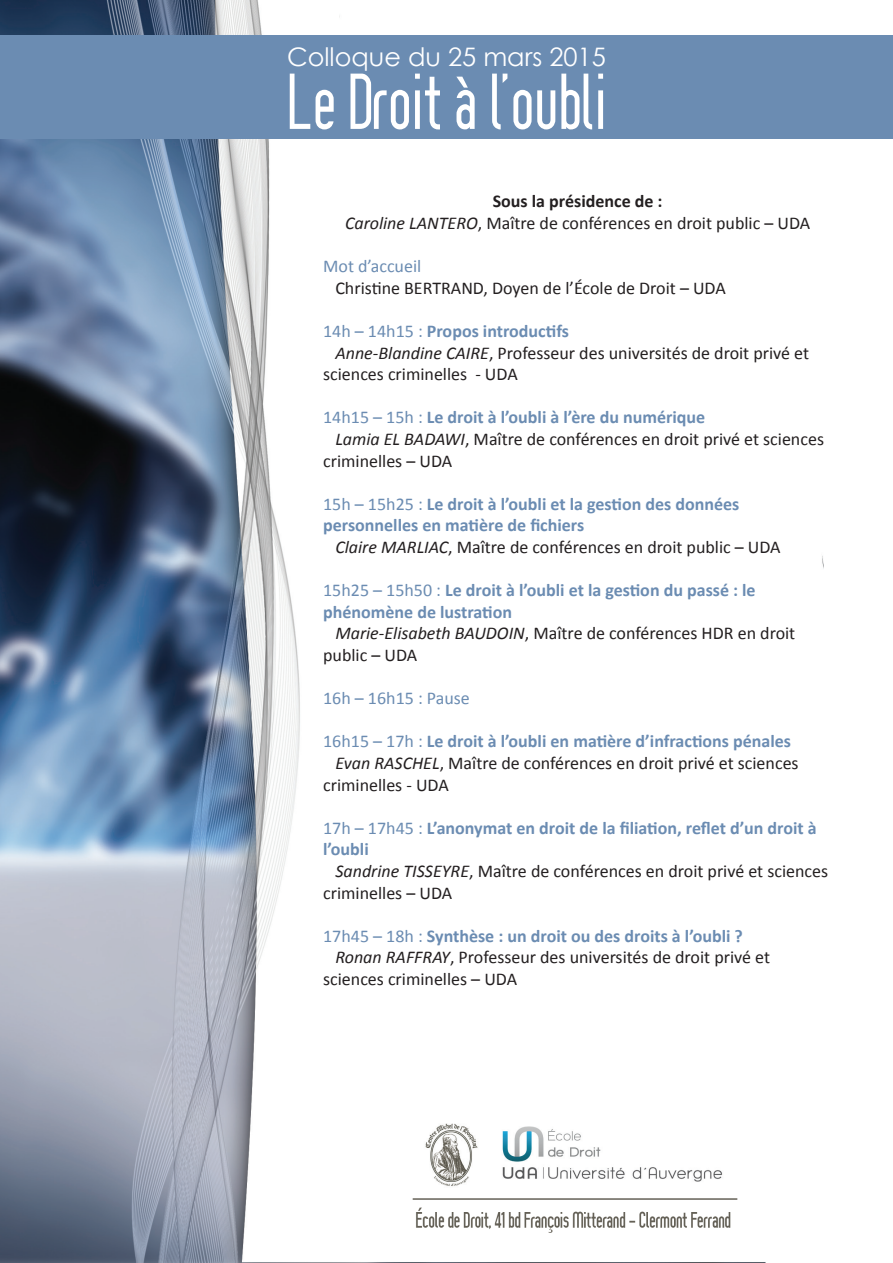
<style>
.page{position:relative;width:893px;height:1263px;background:#fff}
.page>*{position:absolute;margin:0;border:0;box-sizing:border-box;transform-origin:0 0}
.t1{font:300 78px "Prozak";color:#fff}
.t2{font:25.5px "Century Gothic";color:#fff}
.t3{font:18px/21.6px "Calibri";color:#231f20}
.t4{font:700 18px/21.6px "Calibri";color:#6b8cb2}
.t5{font:18px "Calibri";color:#6b8cb2}
.s1{font-weight:700}
.s2{font-style:italic}
.s3{font-weight:400}
</style>
<div class="page">
<img style="left:0;top:0;width:824px;height:1263px">
<div style="left:0;top:35px;width:893px;height:104px;background:#6b8cb2"></div>
<img style="left:420px;top:1106px;width:308px;height:89px">
<img style="left:406px;top:1199px;width:343px;height:41px">
<hr style="left:413px;top:1198px;width:324px;height:2px;background:#656157">
<h2 class="t2" style="left:287px;top:39px;width:320px">Colloque du 25 mars 2015</h2>
<h1 class="t1" style="left:287px;top:56px;width:321px">Le Droit à l’oubli</h1>
<p class="t3" style="left:345px;top:191px;width:467px;text-align:center"><span class="s1">Sous la présidence de :<br></span><span class="s2">Caroline LANTERO</span>, Maître de conférences en droit public – UDA</p>
<p class="t5" style="left:323px;top:255px;width:100px">Mot d’accueil</p>
<p class="t3" style="left:335px;top:277px;width:392px">Christine BERTRAND, Doyen de l’École de Droit – UDA</p>
<p class="t4" style="left:323px;top:320px;width:247px"><span class="s3">14h – 14h15 :</span> Propos introductifs</p>
<p class="t3" style="left:335px;top:342px;width:475px"><span class="s2">Anne-Blandine CAIRE</span>, Professeur des universités de droit privé et</p>
<p class="t3" style="left:323px;top:363px;width:196px">sciences criminelles - UDA</p>
<p class="t4" style="left:323px;top:407px;width:384px"><span class="s3">14h15 – 15h :</span> Le droit à l’oubli à l’ère du numérique</p>
<p class="t3" style="left:335px;top:428px;width:490px"><span class="s2">Lamia EL BADAWI</span>, Maître de conférences en droit privé et sciences</p>
<p class="t3" style="left:323px;top:450px;width:131px">criminelles – UDA</p>
<p class="t4" style="left:323px;top:493px;width:418px"><span class="s3">15h – 15h25 :</span> Le droit à l’oubli et la gestion des données personnelles en matière de fichiers</p>
<p class="t3" style="left:335px;top:536px;width:447px"><span class="s2">Claire MARLIAC</span>, Maître de conférences en droit public – UDA</p>
<p class="t4" style="left:323px;top:579px;width:434px"><span class="s3">15h25 – 15h50 :</span> Le droit à l’oubli et la gestion du passé : le phénomène de lustration</p>
<p class="t3" style="left:323px;top:623px;width:474px;text-indent:12px"><span class="s2">Marie-Elisabeth BAUDOIN</span>, Maître de conférences HDR en droit public – UDA</p>
<p class="t5" style="left:323px;top:687px;width:148px">16h – 16h15 : Pause</p>
<p class="t4" style="left:323px;top:731px;width:469px"><span class="s3">16h15 – 17h :</span> Le droit à l’oubli en matière d’infractions pénales</p>
<p class="t3" style="left:335px;top:752px;width:465px"><span class="s2">Evan RASCHEL</span>, Maître de conférences en droit privé et sciences</p>
<p class="t3" style="left:323px;top:774px;width:127px">criminelles - UDA</p>
<p class="t4" style="left:323px;top:817px;width:495px"><span class="s3">17h – 17h45 :</span> L’anonymat en droit de la filiation, reflet d’un droit à l’oubli</p>
<p class="t3" style="left:323px;top:860px;width:506px;text-indent:12px"><span class="s2">Sandrine TISSEYRE</span>, Maître de conférences en droit privé et sciences criminelles – UDA</p>
<p class="t4" style="left:323px;top:925px;width:421px"><span class="s3">17h45 – 18h :</span> Synthèse : un droit ou des droits à l’oubli ?</p>
<p class="t3" style="left:335px;top:947px;width:436px"><span class="s2">Ronan RAFFRAY</span>, Professeur des universités de droit privé et</p>
<p class="t3" style="left:323px;top:968px;width:195px">sciences criminelles – UDA</p>
</div>
